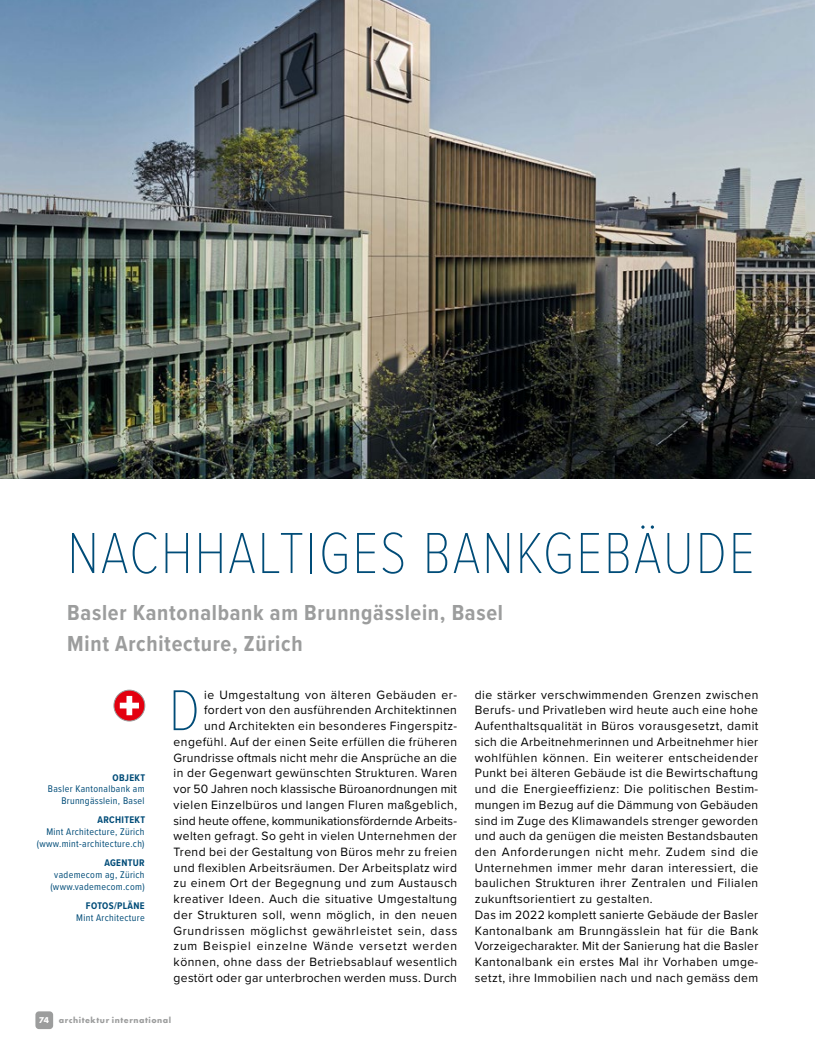
<style>
.page{position:relative;width:815px;height:1053px;background:#fff}
.page>*{position:absolute;margin:0;border:0;box-sizing:border-box;transform-origin:0 0}
.t1{font:100 60px "Proxima Nova Cond";letter-spacing:.035em;color:#004c78}
.t2{font:100 59.62px "Proxima Nova Cond";color:#004c78}
.t3{font:700 22.5px/31.5px "Proxima Nova Cond";letter-spacing:.03em;color:#9c9d9d}
.t4{font:12.5px/15.8px "Proxima Nova";letter-spacing:.04em;color:#000;text-align:right}
.t5{font:10px/11.9px "Proxima Nova Cond";letter-spacing:.03em;color:#004c78;text-align:right}
.t6{font:700 10px "Proxima Nova Cond";letter-spacing:.03em;color:#004c78}
.t7{font:700 8.75px "Futura PT";letter-spacing:.06em;color:#9c9d9d}
.s1{color:#fff}
</style>
<div class="page">
<img style="left:0;top:0;width:815px;height:478px">
<div style="left:35px;top:1011px;width:18px;height:17px;background:#9c9d9d;border-radius:4px"></div>
<svg style="left:114px;top:690px;width:31px;height:31px"></svg>
<div style="left:113px;top:689px;width:32px;height:32px;border:1px solid #9c9d9d;border-radius:50%"></div>
<svg style="left:120px;top:696px;width:19px;height:19px"></svg>
<h1 class="t1" style="left:67px;top:509px;width:689px">NACHHALTIGES BANKGEBÄUDE</h1>
<h3 class="t3" style="left:67px;top:596px;width:437px">Basler Kantonalbank am Brunngässlein, Basel<br>Mint Architecture, Zürich</h3>
<p class="t6" style="left:112px;top:769px;width:34px">OBJEKT</p>
<p class="t5" style="left:48px;top:782px;width:98px">Basler Kantonalbank am<br>Brunngässlein, Basel</p>
<p class="t6" style="left:98px;top:812px;width:49px">ARCHITEKT</p>
<p class="t5" style="left:37px;top:825px;width:109px">Mint Architecture, Zürich (www.mint-architecture.ch)</p>
<p class="t6" style="left:104px;top:855px;width:42px">AGENTUR</p>
<p class="t5" style="left:50px;top:868px;width:96px;text-align:center">vademecom ag, Zürich (www.vademecom.com)</p>
<p class="t6" style="left:86px;top:897px;width:60px">FOTOS/PLÄNE</p>
<p class="t5" style="left:76px;top:910px;width:70px">Mint Architecture</p>
<p class="t4" style="left:174px;top:686px;width:285px">ie Umgestaltung von älteren Gebäuden er&shy;fordert von den ausführenden Architektinnen<br>und Architekten ein besonderes Fingerspitz&shy;engefühl. Auf der einen Seite erfüllen die früheren Grundrisse oftmals nicht mehr die Ansprüche an die in der Gegenwart gewünschten Strukturen. Waren vor 50 Jahren noch klassische Büroanordnungen mit vielen Einzelbüros und langen Fluren maßgeblich, sind heute offene, kommunikationsfördernde Arbeits&shy;welten gefragt. So geht in vielen Unternehmen der Trend bei der Gestaltung von Büros mehr zu freien und flexiblen Arbeitsräumen. Der Arbeitsplatz wird zu einem Ort der Begegnung und zum Austausch kreativer Ideen. Auch die situative Umgestaltung der Strukturen soll, wenn möglich, in den neuen Grundrissen möglichst gewährleistet sein, dass zum Beispiel einzelne Wände versetzt werden können, ohne dass der Betriebsablauf wesentlich gestört oder gar unterbrochen werden muss. Durch</p>
<p class="t4" style="left:475px;top:686px;width:285px;text-align:left">die stärker verschwimmenden Grenzen zwischen Berufs- und Privatleben wird heute auch eine hohe Aufenthaltsqualität in Büros vorausgesetzt, damit sich die Arbeitnehmerinnen und Arbeitnehmer hier wohlfühlen können. Ein weiterer entscheidender Punkt bei älteren Gebäude ist die Bewirtschaftung und die Energieeffizienz: Die politischen Bestim&shy;mungen im Bezug auf die Dämmung von Gebäuden sind im Zuge des Klimawandels strenger geworden und auch da genügen die meisten Bestandsbauten den Anforderungen nicht mehr. Zudem sind die Unternehmen immer mehr daran interessiert, die baulichen Strukturen ihrer Zentralen und Filialen zukunftsorientiert zu gestalten.<br>Das im 2022 komplett sanierte Gebäude der Basler Kantonalbank am Brunngässlein hat für die Bank Vorzeigecharakter. Mit der Sanierung hat die Basler Kantonalbank ein erstes Mal ihr Vorhaben umge&shy;setzt, ihre Immobilien nach und nach gemäss dem</p>
<h2 class="t2" style="left:169px;top:666px;width:32px">D</h2>
<p class="t7" style="left:39px;top:1014px;width:134px"><span class="s1">74</span> architektur international</p>
</div>
